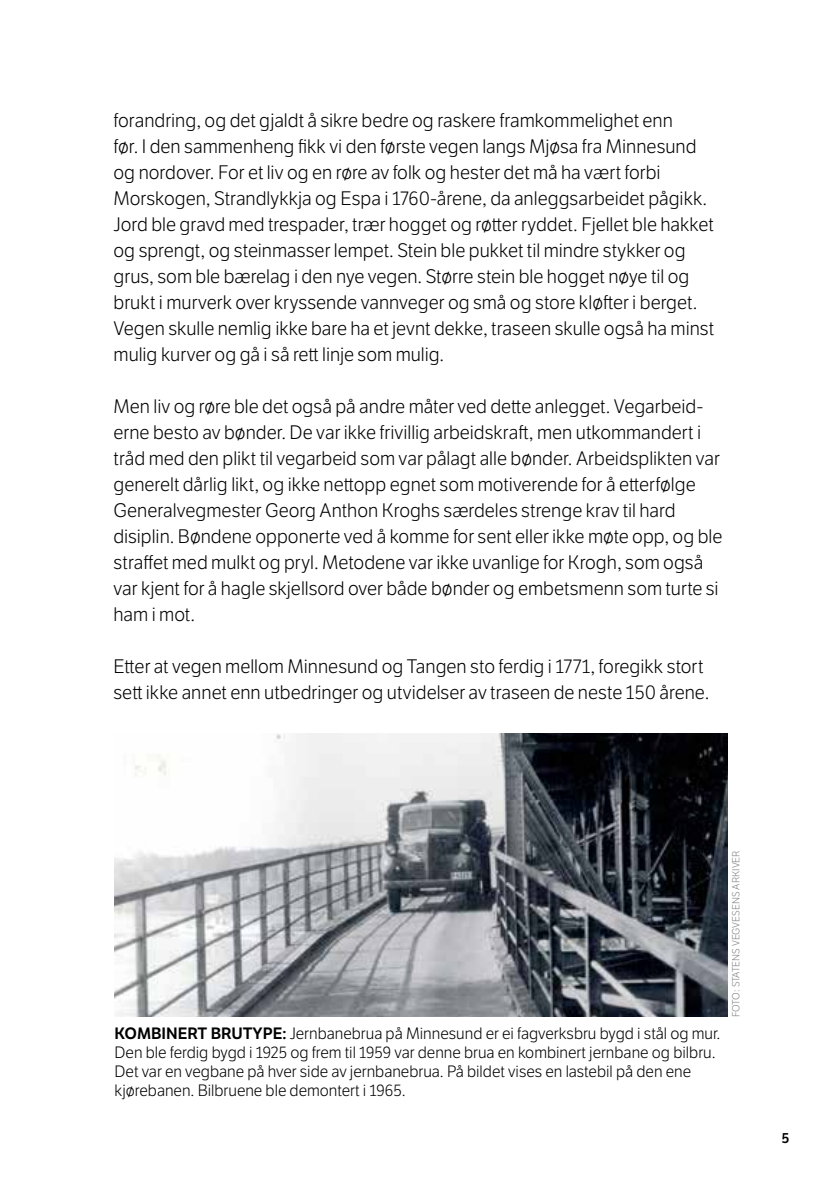
<style>
.page{position:relative;width:840px;height:1191px;background:#fff}
.page>*{position:absolute;margin:0;border:0;box-sizing:border-box;transform-origin:0 0}
.t1{font:300 19px/26px "LFT Etica";color:#000}
.t2{font:300 16px/19.2px "LFT Etica";color:#000}
.t3{font:600 14px "LFT Etica";color:#000}
.t4{font:300 10px "LFT Etica";color:#808285}
.s1{font-weight:600}
</style>
<div class="page">
<img style="left:114px;top:733px;width:613px;height:283px">
<p class="t1" style="left:113px;top:108px;width:602px">forandring, og det gjaldt å sikre bedre og raskere framkommelighet enn<br>før. I den sammenheng fikk vi den første vegen langs Mjøsa fra Minnesund og nordover. For et liv og en røre av folk og hester det må ha vært forbi Morskogen, Strandlykkja og Espa i 1760-årene, da anleggsarbeidet pågikk.<br>Jord ble gravd med trespader, trær hogget og røtter ryddet. Fjellet ble hakket og sprengt, og steinmasser lempet. Stein ble pukket til mindre stykker og grus, som ble bærelag i den nye vegen. Større stein ble hogget nøye til og brukt i murverk over kryssende vannveger og små og store kløfter i berget.<br>Vegen skulle nemlig ikke bare ha et jevnt dekke, traseen skulle også ha minst mulig kurver og gå i så rett linje som mulig.</p>
<p class="t1" style="left:113px;top:394px;width:610px">Men liv og røre ble det også på andre måter ved dette anlegget. Vegarbeid&shy;erne besto av bønder. De var ikke frivillig arbeidskraft, men utkommandert i tråd med den plikt til vegarbeid som var pålagt alle bønder. Arbeidsplikten var generelt dårlig likt, og ikke nettopp egnet som motiverende for å etterfølge Generalvegmester Georg Anthon Kroghs særdeles strenge krav til hard disiplin. Bøndene opponerte ved å komme for sent eller ikke møte opp, og ble straffet med mulkt og pryl. Metodene var ikke uvanlige for Krogh, som også var kjent for å hagle skjellsord over både bønder og embetsmenn som turte si ham i mot.</p>
<p class="t1" style="left:113px;top:654px;width:597px">Etter at vegen mellom Minnesund og Tangen sto ferdig i 1771, foregikk stort sett ikke annet enn utbedringer og utvidelser av traseen de neste 150 årene.</p>
<p class="t2" style="left:114px;top:1024px;width:607px"><span class="s1">KOMBIN ERT BRUTYPE:</span> Jernbanebrua på Minnesund er ei fagverksbru bygd i stål og mur.<br>Den ble ferdig bygd i 1925 og frem til 1959 var denne brua en kombinert jernbane og bilbru.<br>Det var en vegbane på hver side av jernbanebrua. På bildet vises en lastebil på den ene kjørebanen. Bilbruene ble demontert i 1965.</p>
<p class="t4" style="left:729px;top:1016px;width:166px;rotate:-90deg">Foto: statens vegvesens arkiver</p>
<p class="t3" style="left:781px;top:1129px;width:9px">5</p>
</div>
